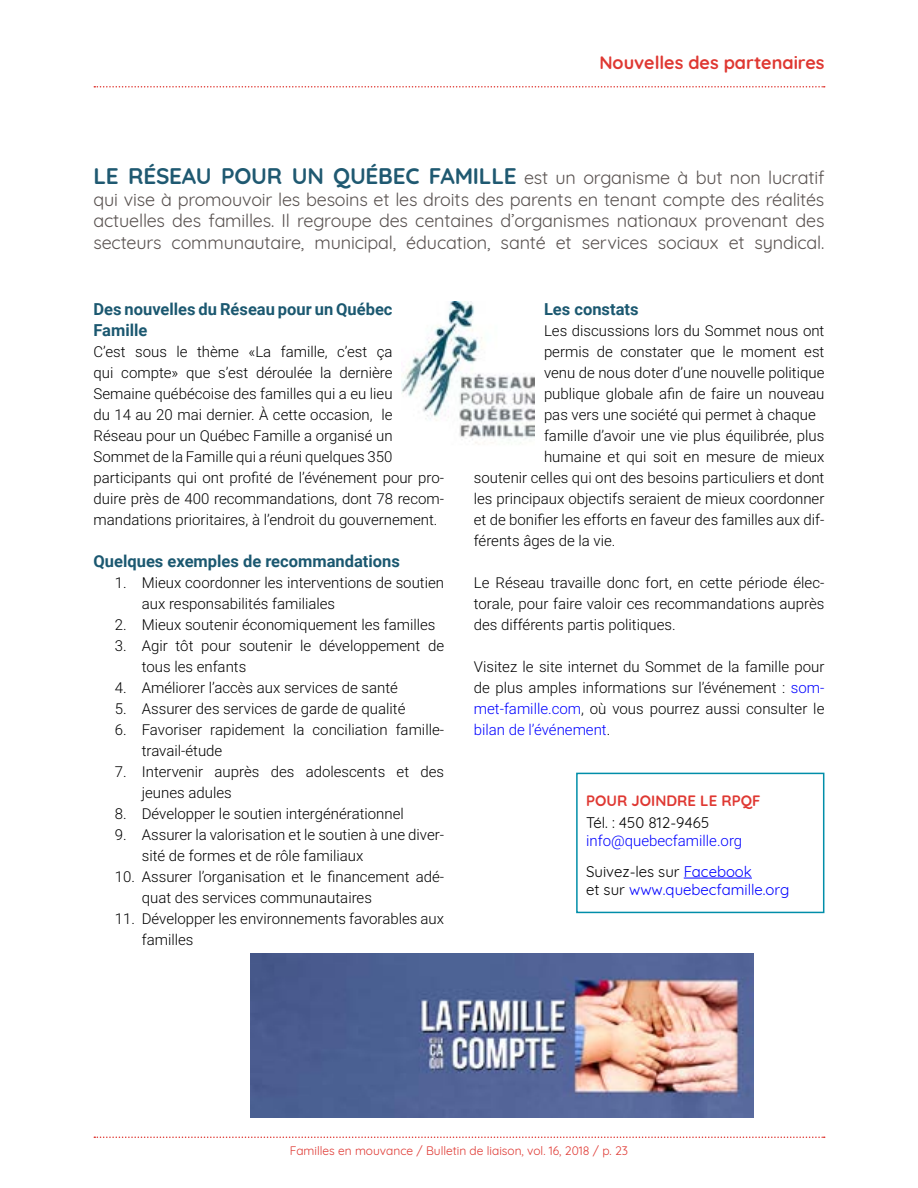
<style>
.page{position:relative;width:918px;height:1188px;background:#fff}
.page>*{position:absolute;margin:0;border:0;box-sizing:border-box;transform-origin:0 0}
.t1{font:18px/21.6px "Quicksand";letter-spacing:-.01em;color:#58514f;text-align:justify}
.t2{font:700 18px "Quicksand";color:#df3832}
.t3{font:700 16.5px/21px "Roboto";color:#1b5870}
.t4{font:300 15px/21px "Roboto";color:#000}
.t5{font:15px/18px "Quicksand";color:#00f}
.t6{font:300 15px "Roboto";color:#00f}
.t7{font:700 15px "Quicksand";color:#df3832}
.t8{font:15px "Quicksand";color:#000}
.t9{font:12px "Quicksand";color:#df3832}
.s1{font-weight:700;font-size:22.5px;color:#1f5971}
.s2{color:#00f}
.s3{color:#000}
</style>
<div class="page">
<svg style="left:94px;top:1137px;width:731px;height:1px"></svg>
<svg style="left:94px;top:86px;width:731px;height:2px"></svg>
<hr style="left:684px;top:878px;width:68px;height:1px;background:#00f">
<div style="left:576px;top:773px;width:248px;height:140px;border:2px solid #008ea9"></div>
<img style="left:251px;top:954px;width:502px;height:164px">
<img style="left:402px;top:302px;width:133px;height:143px">
<p class="t2" style="left:599px;top:48px;width:227px">Nouvelles des partenaires</p>
<p class="t1" style="left:94px;top:165px;width:732px"><span class="s1">LE RÉSEAU POUR UN QUÉBEC FAMILLE</span> est un organisme à but non lucratif qui vise à promouvoir les besoins et les droits des parents en tenant compte des réalités actuelles des familles. Il regroupe des centaines d’organismes nationaux provenant des secteurs communautaire, municipal, éducation, santé et services sociaux et syndical.</p>
<p class="t3" style="left:94px;top:298px;width:301px">Des nouvelles du Réseau pour un Québec<br>Famille</p>
<p class="t4" style="left:94px;top:341px;width:352px">C’est sous le thème «La famille, c’est ça<br>qui compte» que s’est déroulée la dernière Semaine québécoise des familles qui a eu lieu<br>du 14 au 20 mai dernier. À cette occasion, le Réseau pour un Québec Famille a organisé un Sommet de la Famille qui a réuni quelques 350 participants qui ont profité de l’événement pour pro&shy;duire près de 400 recommandations, dont 78 recom&shy;mandations prioritaires, à l’endroit du gouvernement.</p>
<p class="t3" style="left:94px;top:550px;width:308px">Quelques exemples de recommandations</p>
<p class="t4" style="left:142px;top:572px;width:304px;text-indent:-27px">1. Mieux coordonner les interventions de soutien aux responsabilités familiales</p>
<p class="t4" style="left:115px;top:614px;width:322px">2. Mieux soutenir économiquement les familles</p>
<p class="t4" style="left:142px;top:635px;width:304px;text-indent:-27px">3. Agir tôt pour soutenir le développement de tous les enfants</p>
<p class="t4" style="left:115px;top:677px;width:285px">4. Améliorer l’accès aux services de santé</p>
<p class="t4" style="left:115px;top:698px;width:292px">5. Assurer des services de garde de qualité</p>
<p class="t4" style="left:142px;top:719px;width:304px;text-indent:-27px">6. Favoriser rapidement la conciliation famille&shy;travail-étude</p>
<p class="t4" style="left:142px;top:761px;width:304px;text-indent:-27px">7. Intervenir auprès des adolescents et des jeunes adules</p>
<p class="t4" style="left:115px;top:803px;width:291px">8. Développer le soutien intergénérationnel</p>
<p class="t4" style="left:142px;top:824px;width:304px;text-indent:-27px">9. Assurer la valorisation et le soutien à une diver&shy;sité de formes et de rôle familiaux</p>
<p class="t4" style="left:142px;top:866px;width:304px;text-indent:-27px">10. Assurer l’organisation et le financement adé&shy;quat des services communautaires</p>
<p class="t4" style="left:142px;top:908px;width:304px;text-indent:-27px">11. Développer les environnements favorables aux familles</p>
<p class="t3" style="left:544px;top:298px;width:96px">Les constats</p>
<p class="t4" style="left:544px;top:320px;width:282px">Les discussions lors du Sommet nous ont</p>
<p class="t4" style="left:544px;top:341px;width:282px">permis de constater que le moment est</p>
<p class="t4" style="left:544px;top:362px;width:282px">venu de nous doter d’une nouvelle politique</p>
<p class="t4" style="left:544px;top:383px;width:282px">publique globale afin de faire un nouveau</p>
<p class="t4" style="left:544px;top:404px;width:273px">pas vers une société qui permet à chaque</p>
<p class="t4" style="left:544px;top:425px;width:282px">famille d’avoir une vie plus équilibrée, plus</p>
<p class="t4" style="left:544px;top:446px;width:282px">humaine et qui soit en mesure de mieux</p>
<p class="t4" style="left:474px;top:467px;width:352px">soutenir celles qui ont des besoins particuliers et dont</p>
<p class="t4" style="left:474px;top:488px;width:352px">les principaux objectifs seraient de mieux coordonner</p>
<p class="t4" style="left:474px;top:509px;width:352px">et de bonifier les efforts en faveur des familles aux dif-</p>
<p class="t4" style="left:474px;top:530px;width:143px">férents âges de la vie.</p>
<p class="t4" style="left:474px;top:572px;width:352px;text-align:justify">Le Réseau travaille donc fort, en cette période élec&shy;torale, pour faire valoir ces recommandations auprès des différents partis politiques.</p>
<p class="t4" style="left:474px;top:656px;width:352px;text-align:justify">Visitez le site internet du Sommet de la famille pour de plus amples informations sur l’événement : <span class="s2">som&shy;met-famille.com</span>, où vous pourrez aussi consulter le <span class="s2">bilan de l’événement</span>.</p>
<p class="t7" style="left:586px;top:788px;width:176px">POUR JOINDRE LE RPQF</p>
<p class="t8" style="left:586px;top:811px;width:125px">Tél. : 450 812-9465</p>
<p class="t6" style="left:586px;top:830px;width:158px">info@quebecfamille.org</p>
<p class="t5" style="left:586px;top:861px;width:205px"><span class="s3">Suivez-les sur</span> Facebook<br><span class="s3">et sur</span> www.quebecfamille.org</p>
<p class="t9" style="left:290px;top:1141px;width:340px">Familles en mouvance / Bulletin de liaison, vol. 16, 2018 / p. 23</p>
</div>
